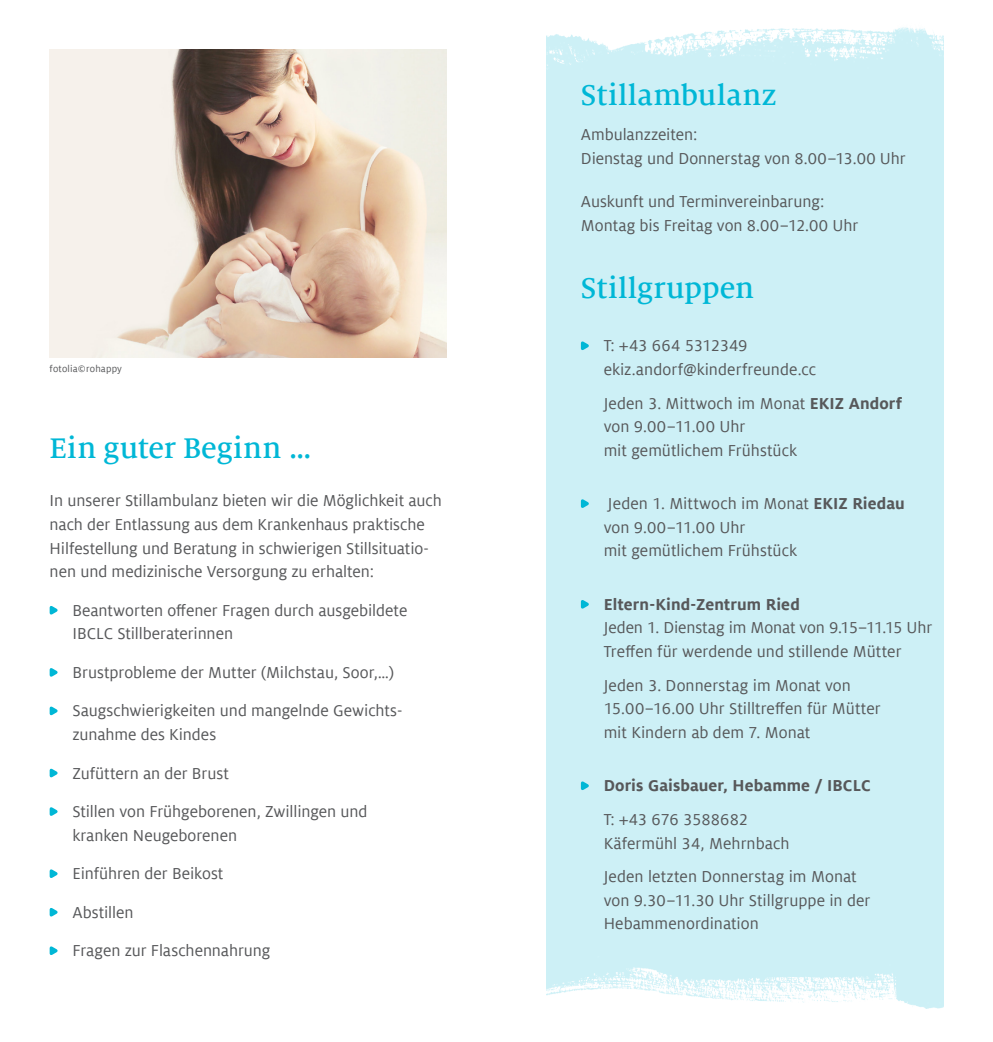
<style>
.page{position:relative;width:993px;height:1042px;background:#fff}
.page>*{position:absolute;margin:0;border:0;box-sizing:border-box;transform-origin:0 0}
.t1{font:500 31.5px "Milo Serif Offc Pro";color:#00b7d6}
.t2{font:17.5px/23.6px "Milo Offc Pro";color:#57585a}
.t3{font:700 17.5px "Milo Offc Pro";letter-spacing:.005em;color:#57585a}
.t4{font:10.5px "Milo Offc Pro";letter-spacing:.02em;color:#57585a}
.s1{font-weight:700}
</style>
<div class="page">
<img style="left:50px;top:50px;width:396px;height:307px">
<svg style="left:50px;top:606px;width:8px;height:9px"></svg>
<svg style="left:50px;top:668px;width:8px;height:9px"></svg>
<svg style="left:50px;top:706px;width:8px;height:10px"></svg>
<svg style="left:50px;top:768px;width:8px;height:10px"></svg>
<svg style="left:50px;top:807px;width:8px;height:9px"></svg>
<svg style="left:50px;top:869px;width:8px;height:9px"></svg>
<svg style="left:50px;top:908px;width:8px;height:9px"></svg>
<svg style="left:50px;top:946px;width:8px;height:9px"></svg>
<div style="left:546px;top:27px;width:397px;height:982px;background:#cdf0f6"></div>
<svg style="left:580px;top:341px;width:9px;height:9px"></svg>
<svg style="left:580px;top:499px;width:9px;height:9px"></svg>
<svg style="left:580px;top:599px;width:9px;height:10px"></svg>
<svg style="left:580px;top:781px;width:9px;height:9px"></svg>
<p class="t4" style="left:50px;top:363px;width:74px">fotolia©rohappy</p>
<p class="t1" style="left:50px;top:430px;width:263px">Ein guter Beginn …</p>
<p class="t2" style="left:50px;top:489px;width:393px">In unserer Stillambulanz bieten wir die Möglichkeit auch nach der Entlassung aus dem Krankenhaus praktische Hilfestellung und Beratung in schwierigen Stillsituatio&shy;nen und medizinische Versorgung zu erhalten:</p>
<p class="t2" style="left:72px;top:598px;width:336px">Beantworten offener Fragen durch ausgebildete<br>IBCLC Stillberaterinnen</p>
<p class="t2" style="left:72px;top:661px;width:323px">Brustprobleme der Mutter (Milchstau, Soor,…)</p>
<p class="t2" style="left:72px;top:699px;width:331px">Saugschwierigkeiten und mangelnde Gewichts&shy;zunahme des Kindes</p>
<p class="t2" style="left:72px;top:761px;width:158px">Zufüttern an der Brust</p>
<p class="t2" style="left:72px;top:800px;width:296px">Stillen von Frühgeborenen, Zwillingen und kranken Neugeborenen</p>
<p class="t2" style="left:72px;top:862px;width:152px">Einführen der Beikost</p>
<p class="t2" style="left:72px;top:900px;width:63px">Abstillen</p>
<p class="t2" style="left:72px;top:939px;width:199px">Fragen zur Flaschennahrung</p>
<p class="t1" style="left:580px;top:77px;width:197px">Stillambulanz</p>
<p class="t2" style="left:580px;top:123px;width:118px">Ambulanzzeiten:</p>
<p class="t2" style="left:580px;top:146px;width:326px">Dienstag und Donnerstag von 8.00–13.00 Uhr</p>
<p class="t2" style="left:580px;top:190px;width:245px">Auskunft und Terminvereinbarung:</p>
<p class="t2" style="left:580px;top:214px;width:279px">Montag bis Freitag von 8.00–12.00 Uhr</p>
<p class="t1" style="left:580px;top:270px;width:174px">Stillgruppen</p>
<p class="t2" style="left:603px;top:334px;width:214px">T: +43 664 5312349 ekiz.andorf@kinderfreunde.cc</p>
<p class="t2" style="left:603px;top:391px;width:300px">Jeden 3. Mittwoch im Monat <span class="s1">EKIZ Andorf </span>von 9.00–11.00 Uhr<br>mit gemütlichem Frühstück</p>
<p class="t2" style="left:603px;top:492px;width:302px">Jeden 1. Mittwoch im Monat <span class="s1">EKIZ Riedau </span>von 9.00–11.00 Uhr<br>mit gemütlichem Frühstück</p>
<p class="t2" style="left:603px;top:592px;width:330px"><span class="s1">Eltern-Kind-Zentrum Ried<br></span>Jeden 1. Dienstag im Monat von 9.15–11.15 Uhr<br>Treffen für werdende und stillende Mütter</p>
<p class="t2" style="left:603px;top:673px;width:278px">Jeden 3. Donnerstag im Monat von<br>15.00–16.00 Uhr Stilltreffen für Mütter mit Kindern ab dem 7. Monat</p>
<p class="t3" style="left:603px;top:776px;width:268px">Doris Gaisbauer, Hebamme / IBCLC</p>
<p class="t2" style="left:603px;top:807px;width:187px">T: +43 676 3588682<br>Käfermühl 34, Mehrnbach</p>
<p class="t2" style="left:603px;top:865px;width:268px">Jeden letzten Donnerstag im Monat von 9.30–11.30 Uhr Stillgruppe in der<br>Hebammenordination</p>
</div>
